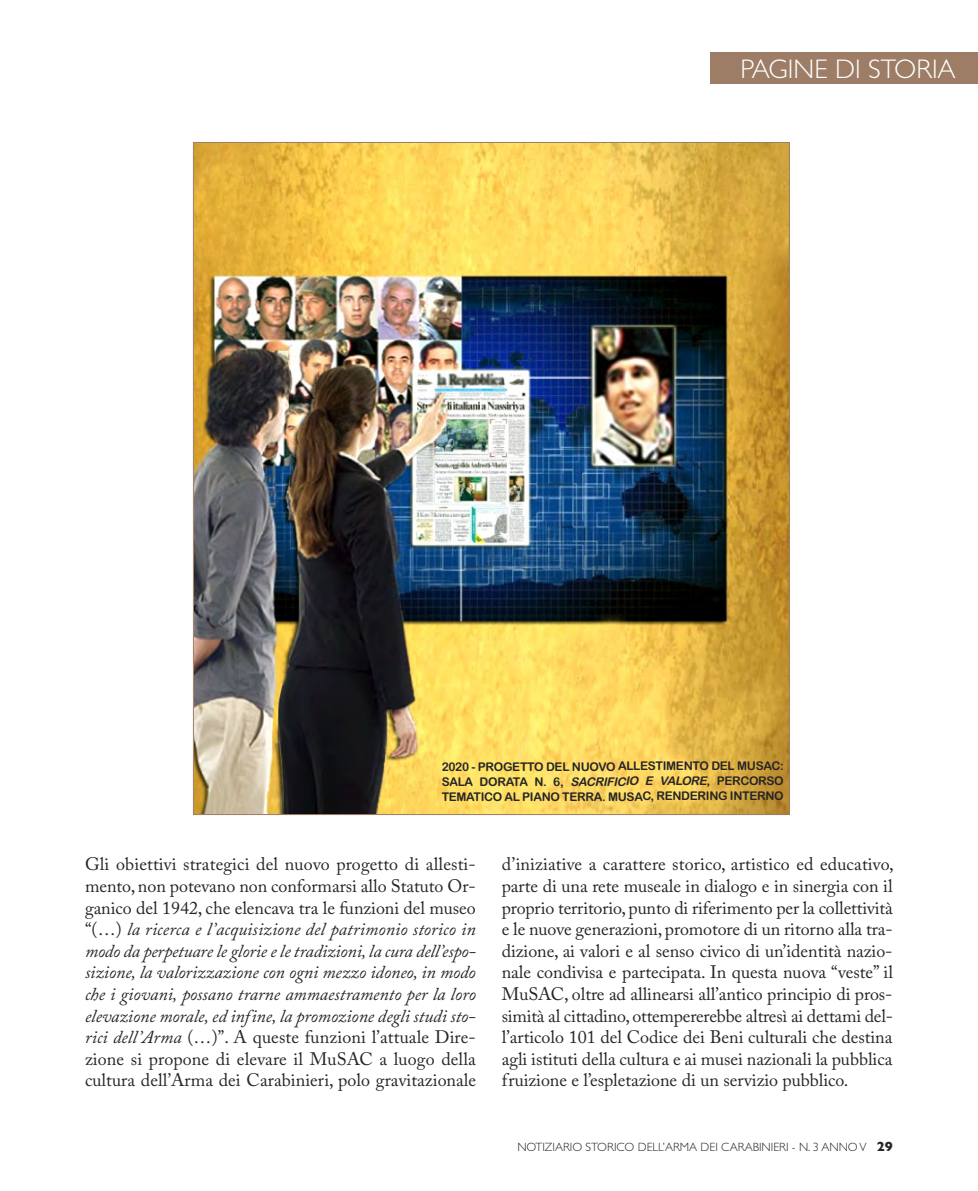
<style>
.page{position:relative;width:978px;height:1191px;background:#fff}
.page>*{position:absolute;margin:0;border:0;box-sizing:border-box;transform-origin:0 0}
.t1{font:300 27px "Gill Sans";color:#fff}
.t2{font:18px/21.6px "Adobe Caslon Pro";letter-spacing:.005em;color:#272526;text-align:justify}
.t3{font:12px/15px "Arial Rounded MT Bold";letter-spacing:-.025em;color:#272526;text-align:justify}
.t4{font:300 12px "Gill Sans";color:#272526}
.s1{font-style:italic}
.s2{font-weight:700;font-size:13.5px}
</style>
<div class="page">
<div style="left:710px;top:52px;width:268px;height:32px;background:#9d7d65"></div>
<img style="left:195px;top:144px;width:593px;height:669px">
<h1 class="t1" style="left:740px;top:47px;width:217px">PAGINE DI STORIA</h1>
<p class="t3" style="left:442px;top:758px;width:344px">2020 - PROGETTO DEL NUOVO ALLESTIMENTO DEL MUSAC:<br>SALA DORATA N. 6, <span class="s1">SACRIFICIO E VALORE</span>, PERCORSO TEMATICO AL PIANO TERRA. MUSAC, RENDERING INTERNO</p>
<p class="t2" style="left:85px;top:853px;width:393px">Gli obiettivi strategici del nuovo progetto di allesti&shy;mento, non potevano non conformarsi allo Statuto Or&shy;ganico del 1942, che elencava tra le funzioni del museo “(…) <span class="s1">la ricerca e l’acquisizione del patrimonio storico in modo da perpetuare le glorie e le tradizioni, la cura dell’espo&shy;sizione, la valorizzazione con ogni mezzo idoneo, in modo che i giovani, possano trarne ammaestramento per la loro elevazione morale, ed infine, la promozione degli studi sto&shy;rici dell’Arma</span> (…)”. A queste funzioni l’attuale Dire&shy;zione si propone di elevare il MuSAC a luogo della cultura dell’Arma dei Carabinieri, polo gravitazionale</p>
<p class="t2" style="left:502px;top:853px;width:394px">d’iniziative a carattere storico, artistico ed educativo, parte di una rete museale in dialogo e in sinergia con il proprio territorio, punto di riferimento per la collettività e le nuove generazioni, promotore di un ritorno alla tra&shy;dizione, ai valori e al senso civico di un’identità nazio&shy;nale condivisa e partecipata. In questa nuova “veste” il MuSAC, oltre ad allinearsi all’antico principio di pros&shy;simità al cittadino, ottempererebbe altresì ai dettami del&shy;l’articolo 101 del Codice dei Beni culturali che destina agli istituti della cultura e ai musei nazionali la pubblica fruizione e l’espletazione di un servizio pubblico.</p>
<p class="t4" style="left:517px;top:1137px;width:377px">NOTIZIARIO STORICO DELL’ARMA DEI CARABINIERI - N. 3 ANNO V <span class="s2">29</span></p>
</div>
